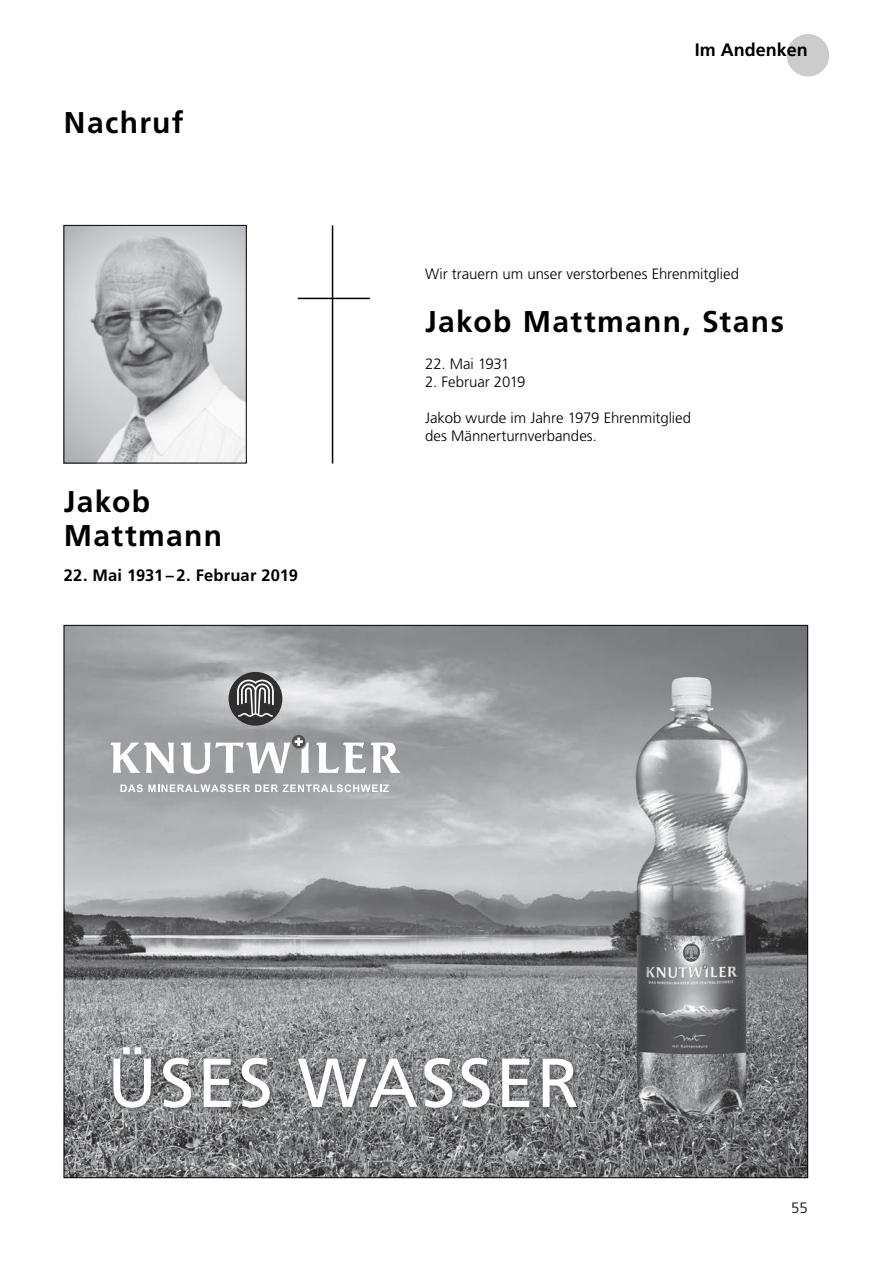
<style>
.page{position:relative;width:893px;height:1263px;background:#fff}
.page>*{position:absolute;margin:0;border:0;box-sizing:border-box;transform-origin:0 0}
.t1{font:69.15px "Frutiger LT Pro";letter-spacing:.04em;color:#fff}
.t2{font:700 30px/34.5px "Frutiger LT Std";letter-spacing:.045em;color:#000}
.t3{font:700 18px "Frutiger LT Std";color:#000}
.t4{font:700 16.5px "Frutiger LT Std";letter-spacing:.01em;color:#000}
.t5{font:300 15px/18px "Frutiger LT Std";letter-spacing:-.005em;color:#000}
</style>
<div class="page">
<div style="left:787px;top:34px;width:42px;height:43px;background:#ccc;border-radius:50%"></div>
<img style="left:66px;top:227px;width:179px;height:234px">
<div style="left:64px;top:225px;width:183px;height:238px;border:1px solid #000"></div>
<hr style="left:332px;top:225px;width:1px;height:238px;background:#000">
<hr style="left:298px;top:298px;width:72px;height:1px;background:#000">
<img style="left:66px;top:627px;width:740px;height:549px">
<svg style="left:120px;top:784px;width:269px;height:8px"></svg>
<svg style="left:111px;top:742px;width:63px;height:31px"></svg>
<svg style="left:316px;top:742px;width:84px;height:31px"></svg>
<div style="left:292px;top:735px;width:13px;height:13px;background:#515151;border-radius:50%"></div>
<svg style="left:181px;top:737px;width:128px;height:37px"></svg>
<div style="left:229px;top:672px;width:53px;height:54px;background:#2f2f2f;border-radius:50%"></div>
<svg style="left:237px;top:679px;width:37px;height:38px"></svg>
<img style="left:110px;top:1044px;width:472px;height:69px">
<h2 class="t2" style="left:64px;top:106px;width:121px">Nachruf</h2>
<h2 class="t2" style="left:64px;top:484px;width:160px">Jakob<br>Mattmann</h2>
<p class="t4" style="left:64px;top:565px;width:235px">22. Mai 1931 – 2. Februar 2019</p>
<p class="t3" style="left:695px;top:39px;width:115px">Im Andenken</p>
<p class="t5" style="left:425px;top:265px;width:315px">Wir trauern um unser verstorbenes Ehrenmitglied</p>
<h2 class="t2" style="left:425px;top:304px;width:360px">Jakob Mattmann, Stans</h2>
<p class="t5" style="left:425px;top:355px;width:86px">22. Mai 1931</p>
<p class="t5" style="left:425px;top:373px;width:102px">2. Februar 2019</p>
<p class="t5" style="left:425px;top:409px;width:267px">Jakob wurde im Jahre 1979 Ehrenmitglied des Männerturnverbandes.</p>
<h1 class="t1" style="left:107px;top:1042px;width:474px">ÜSES WASSER</h1>
<p class="t5" style="left:791px;top:1198px;width:18px">55</p>
</div>
